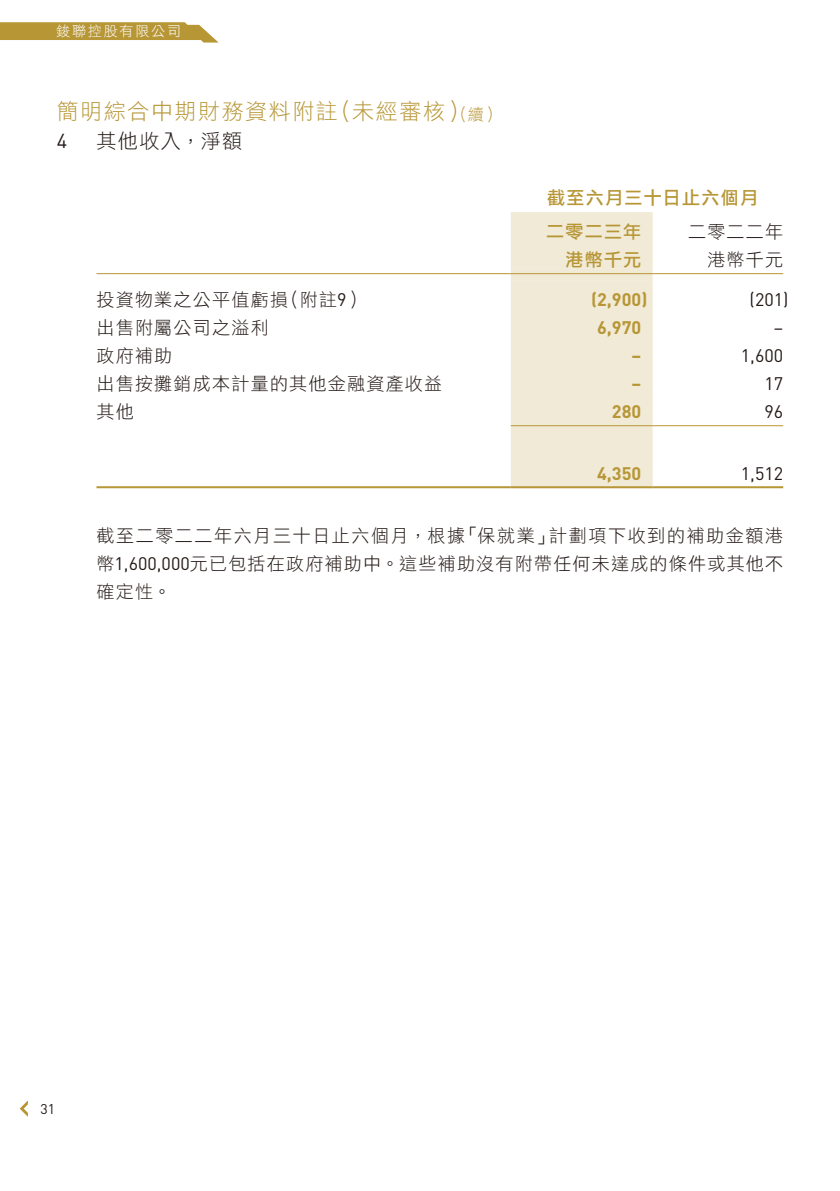
<style>
.page{position:relative;width:840px;height:1191px;background:#fff}
.page>*{position:absolute;margin:0;border:0;box-sizing:border-box;transform-origin:0 0}
.t1{font:22px "DF Li Hei Std W3 E Ten B5 H";letter-spacing:.07em;color:#b79635}
.t2{font:20px "DF Li Hei Std W3 E Ten B5 H";letter-spacing:.07em;color:#231916}
.t3{font:20px "DIN";color:#231916}
.t4{font:18px/28px "DF Li Hei Std W3 E Ten B5 H";letter-spacing:.07em;color:#231916;text-align:justify}
.t5{font:700 18px "DIN";color:#b79635}
.t6{font:18px/33.6px "DF Li Hei Std W5 E Ten B5 H";letter-spacing:.07em;color:#b79635}
.t7{font:18px "DIN";color:#231916}
.t8{font:14px "DF Li Hei Std W3 E Ten B5 H";letter-spacing:.13em;color:#fff}
.t9{font:14px "DIN";color:#231916}
.s1{font-size:16px}
.s2{font-family:"DIN"}
</style>
<div class="page">
<svg style="left:0;top:22px;width:218px;height:21px"></svg>
<svg style="left:20px;top:1100px;width:8px;height:16px"></svg>
<div style="left:510px;top:212px;width:142px;height:274px;background:#f1ead7"></div>
<hr style="left:96px;top:273px;width:414px;height:1px;background:#b79635">
<hr style="left:510px;top:273px;width:142px;height:1px;background:#b79635">
<hr style="left:652px;top:273px;width:130px;height:1px;background:#b79635">
<hr style="left:510px;top:425px;width:142px;height:1px;background:#b79635">
<hr style="left:652px;top:425px;width:130px;height:1px;background:#b79635">
<hr style="left:96px;top:486px;width:414px;height:2px;background:#b79635">
<hr style="left:510px;top:486px;width:142px;height:2px;background:#b79635">
<hr style="left:652px;top:486px;width:130px;height:2px;background:#b79635">
<p class="t8" style="left:56px;top:26px;width:126px">鋑聯控股有限公司</p>
<p class="t1" style="left:57px;top:102px;width:444px">簡明綜合中期財務資料附註（未經審核）<span class="s1">（續）</span></p>
<p class="t3" style="left:57px;top:133px;width:12px">4</p>
<p class="t2" style="left:96px;top:133px;width:147px">其他收入，淨額</p>
<p class="t6" style="left:546px;top:183px;width:213px">截至六月三十日止六個月二零二三年</p>
<p class="t4" style="left:687px;top:219px;width:97px">二零二二年</p>
<p class="t6" style="left:565px;top:244px;width:77px">港幣千元</p>
<p class="t4" style="left:707px;top:247px;width:77px">港幣千元</p>
<p class="t4" style="left:96px;top:287px;width:269px">投資物業之公平值虧損（附註<span class="s2">9</span>）</p>
<p class="t5" style="left:590px;top:287px;width:58px">(2,900)</p>
<p class="t7" style="left:749px;top:292px;width:40px">(201)</p>
<p class="t4" style="left:96px;top:315px;width:174px">出售附屬公司之溢利</p>
<p class="t5" style="left:597px;top:315px;width:46px">6,970</p>
<p class="t7" style="left:773px;top:320px;width:11px">–</p>
<p class="t4" style="left:96px;top:343px;width:77px">政府補助</p>
<p class="t5" style="left:631px;top:343px;width:11px">–</p>
<p class="t7" style="left:740px;top:348px;width:44px">1,600</p>
<p class="t4" style="left:96px;top:371px;width:347px">出售按攤銷成本計量的其他金融資產收益</p>
<p class="t5" style="left:631px;top:371px;width:11px">–</p>
<p class="t7" style="left:764px;top:376px;width:20px">17</p>
<p class="t4" style="left:96px;top:399px;width:39px">其他</p>
<p class="t5" style="left:611px;top:399px;width:31px">280</p>
<p class="t7" style="left:764px;top:404px;width:20px">96</p>
<p class="t5" style="left:597px;top:461px;width:46px">4,350</p>
<p class="t7" style="left:740px;top:466px;width:44px">1,512</p>
<p class="t4" style="left:96px;top:523px;width:687px">截至二零二二年六月三十日止六個月，根據「保就業」計劃項下收到的補助金額港幣<span class="s2">1,600,000</span>元已包括在政府補助中。這些補助沒有附帶任何未達成的條件或其他不確定性。</p>
<p class="t9" style="left:41px;top:1104px;width:16px">31</p>
</div>
